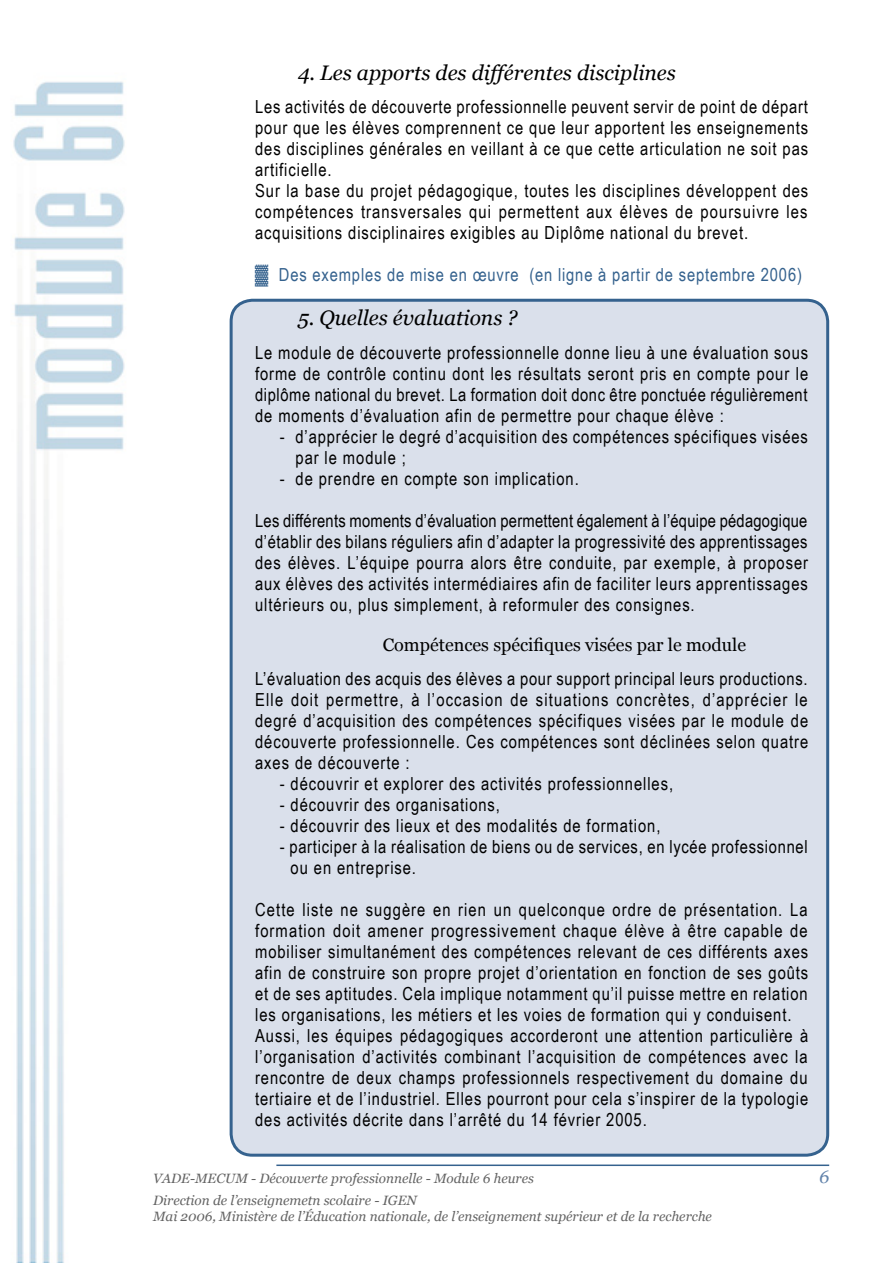
<style>
.page{position:relative;width:893px;height:1263px;background:#fff}
.page>*{position:absolute;margin:0;border:0;box-sizing:border-box;transform-origin:0 0}
.t1{font:italic 21px "Georgia";color:#000}
.t2{font:18px/21px "Arial Narrow";letter-spacing:.05em;color:#000}
.t3{font:18px "Arial Narrow";letter-spacing:.045em;color:#35628e}
.t4{font:18px "Georgia";color:#000}
.t5{font:italic 18px "Georgia";color:#6283ab}
.t6{font:italic 13.5px/16.2px "Georgia";color:#636363}
</style>
<div class="page">
<img style="left:13px;top:81px;width:112px;height:1182px">
<div style="left:231px;top:300px;width:597px;height:855px;background:#dae0eb;border-radius:21px"></div>
<div style="left:230px;top:299px;width:599px;height:858px;border:3px solid #35628e;border-radius:21px"></div>
<hr style="left:276px;top:1164px;width:553px;height:2px;background:#35628e">
<p class="t1" style="left:298px;top:60px;width:380px">4. Les apports des différentes disciplines</p>
<p class="t2" style="left:255px;top:96px;width:555px">Les activités de découverte professionnelle peuvent servir de point de départ pour que les élèves comprennent ce que leur apportent les enseignements des disciplines générales en veillant à ce que cette articulation ne soit pas artificielle.<br>Sur la base du projet pédagogique, toutes les disciplines développent des compétences transversales qui permettent aux élèves de poursuivre les acquisitions disciplinaires exigibles au Diplôme national du brevet.</p>
<p class="t3" style="left:255px;top:262px;width:548px">▓ Des exemples de mise en œuvre (en ligne à partir de septembre 2006)</p>
<p class="t1" style="left:298px;top:306px;width:221px">5. Quelles évaluations ?</p>
<p class="t2" style="left:255px;top:341px;width:555px;text-align:justify">Le module de découverte professionnelle donne lieu à une évaluation sous forme de contrôle continu dont les résultats seront pris en compte pour le diplôme national du brevet. La formation doit donc être ponctuée régulièrement de moments d’évaluation afin de permettre pour chaque élève :</p>
<p class="t2" style="left:296px;top:425px;width:514px;text-indent:-16px">- d’apprécier le degré d’acquisition des compétences spécifiques visées par le module ;</p>
<p class="t2" style="left:280px;top:467px;width:300px">- de prendre en compte son implication.</p>
<p class="t2" style="left:255px;top:509px;width:554px;text-align:justify">Les différents moments d’évaluation permettent également à l’équipe pédagogique d’établir des bilans réguliers afin d’adapter la progressivité des apprentissages des élèves. L’équipe pourra alors être conduite, par exemple, à proposer aux élèves des activités intermédiaires afin de faciliter leurs apprentissages ultérieurs ou, plus simplement, à reformuler des consignes.</p>
<p class="t4" style="left:383px;top:635px;width:365px">Compétences spécifiques visées par le module</p>
<p class="t2" style="left:255px;top:667px;width:555px;text-align:justify">L’évaluation des acquis des élèves a pour support principal leurs productions.<br>Elle doit permettre, à l’occasion de situations concrètes, d’apprécier le degré d’acquisition des compétences spécifiques visées par le module de découverte professionnelle. Ces compétences sont déclinées selon quatre axes de découverte :</p>
<p class="t2" style="left:280px;top:772px;width:395px">- découvrir et explorer des activités professionnelles,</p>
<p class="t2" style="left:280px;top:793px;width:222px">- découvrir des organisations,</p>
<p class="t2" style="left:280px;top:814px;width:382px">- découvrir des lieux et des modalités de formation,</p>
<p class="t2" style="left:291px;top:835px;width:519px;text-indent:-11px">- participer à la réalisation de biens ou de services, en lycée professionnel ou en entreprise.</p>
<p class="t2" style="left:255px;top:898px;width:555px">Cette liste ne suggère en rien un quelconque ordre de présentation. La formation doit amener progressivement chaque élève à être capable de mobiliser simultanément des compétences relevant de ces différents axes afin de construire son propre projet d’orientation en fonction de ses goûts et de ses aptitudes. Cela implique notamment qu’il puisse mettre en relation les organisations, les métiers et les voies de formation qui y conduisent.<br>Aussi, les équipes pédagogiques accorderont une attention particulière à l’organisation d’activités combinant l’acquisition de compétences avec la rencontre de deux champs professionnels respectivement du domaine du tertiaire et de l’industriel. Elles pourront pour cela s’inspirer de la typologie des activités décrite dans l’arrêté du 14 février 2005.</p>
<p class="t6" style="left:153px;top:1170px;width:382px">VADE-MECUM - Découverte professionnelle - Module 6 heures</p>
<p class="t5" style="left:819px;top:1166px;width:12px">6</p>
<p class="t6" style="left:153px;top:1192px;width:560px">Direction de l’enseignemetn scolaire - IGEN<br>Mai 2006, Ministère de l’Éducation nationale, de l’enseignement supérieur et de la recherche</p>
</div>
